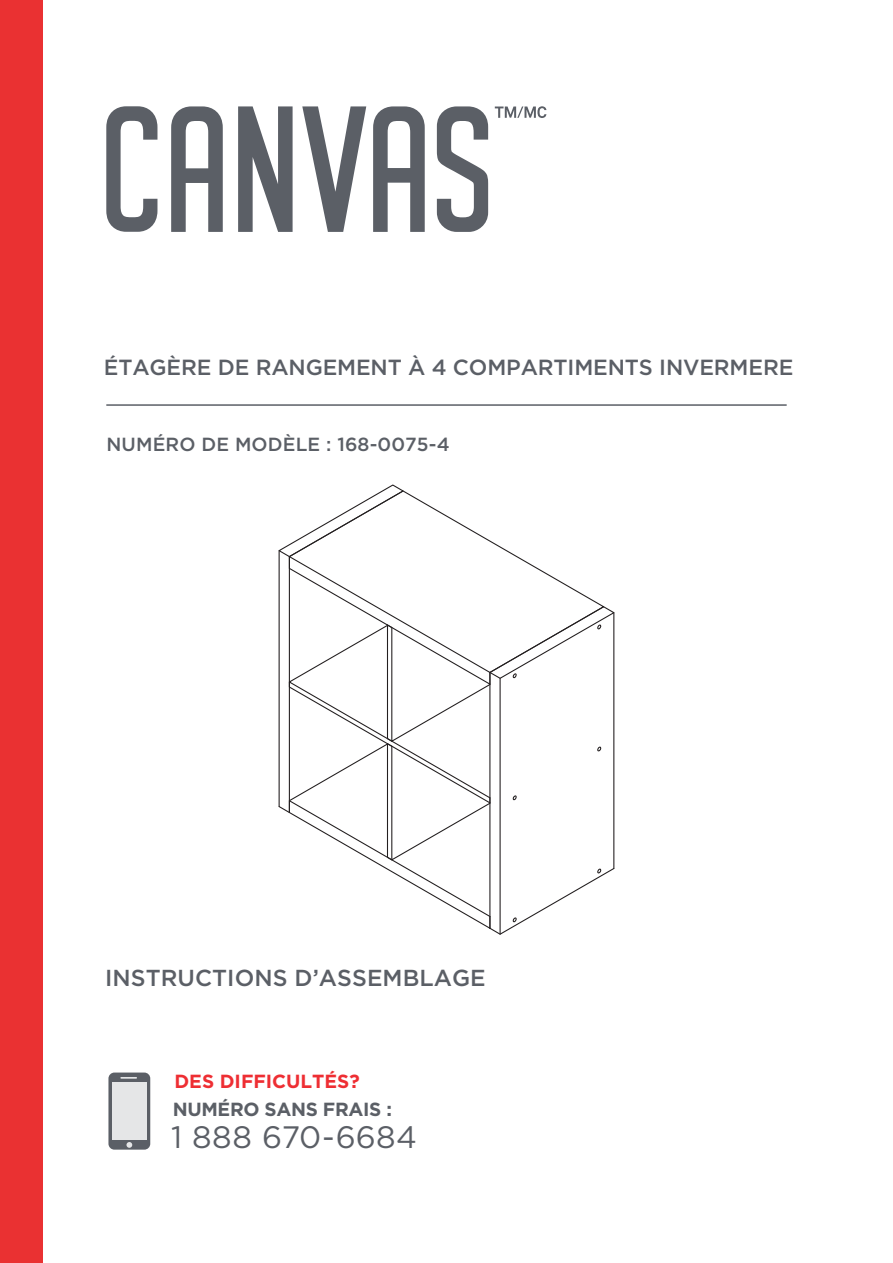
<style>
.page{position:relative;width:893px;height:1263px;background:#fff}
.page>*{position:absolute;margin:0;border:0;box-sizing:border-box;transform-origin:0 0}
.t1{font:31.05px "Gotham";letter-spacing:.005em;color:#5b5f66}
.t2{font:500 23.1px "Gotham";color:#5b5f66}
.t3{font:500 21.9px "Gotham";letter-spacing:-.005em;color:#5b5f66}
.t4{font:500 19.05px "Gotham";letter-spacing:.005em;color:#5b5f66}
.t5{font:700 19.05px "Gotham";letter-spacing:-.015em;color:#5b5f66}
.t6{font:700 19.05px "Gotham";color:#ee2e33}
</style>
<div class="page">
<div style="left:0;top:0;width:43px;height:1263px;background:#ea3132"></div>
<svg style="left:495px;top:106px;width:51px;height:12px"></svg>
<svg style="left:106px;top:106px;width:51px;height:126px"></svg>
<svg style="left:171px;top:106px;width:52px;height:126px"></svg>
<svg style="left:373px;top:106px;width:52px;height:126px"></svg>
<svg style="left:238px;top:106px;width:55px;height:126px"></svg>
<svg style="left:302px;top:106px;width:64px;height:126px"></svg>
<svg style="left:437px;top:106px;width:51px;height:126px"></svg>
<hr style="left:106px;top:404px;width:681px;height:2px;background:#5b5f66">
<svg style="left:279px;top:484px;width:335px;height:451px"></svg>
<div style="left:108px;top:1072px;width:42px;height:77px;background:#5b5f66;border-radius:6px"></div>
<div style="left:112px;top:1082px;width:34px;height:58px;background:#e5e6e7"></div>
<svg style="left:126px;top:1142px;width:6px;height:6px"></svg>
<svg style="left:120px;top:1077px;width:17px;height:2px"></svg>
<p class="t3" style="left:104px;top:353px;width:691px">ÉTAGÈRE DE RANGEMENT À 4 COMPARTIMENTS INVERMERE</p>
<p class="t4" style="left:106px;top:432px;width:345px">NUMÉRO DE MODÈLE : 168-0075-4</p>
<p class="t2" style="left:105px;top:962px;width:382px">INSTRUCTIONS D’ASSEMBLAGE</p>
<p class="t6" style="left:174px;top:1068px;width:187px">DES DIFFICULTÉS?</p>
<p class="t5" style="left:173px;top:1097px;width:221px">NUMÉRO SANS FRAIS :</p>
<h1 class="t1" style="left:171px;top:1117px;width:247px">1 888 670-6684</h1>
</div>
